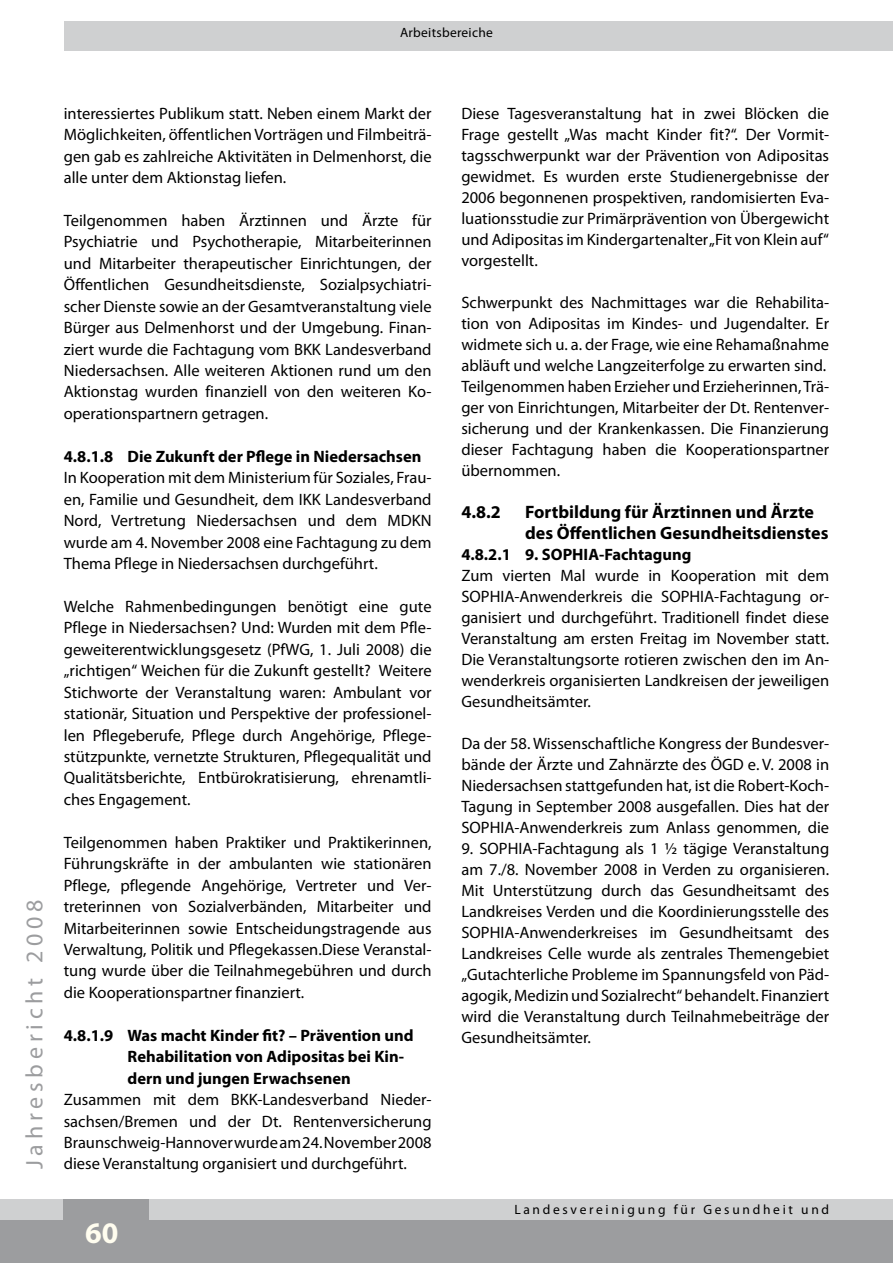
<style>
.page{position:relative;width:893px;height:1263px;background:#fff}
.page>*{position:absolute;margin:0;border:0;box-sizing:border-box;transform-origin:0 0}
.t1{font:700 30px "Myriad Pro";color:#fffdef}
.t2{font:24px "Myriad Pro";letter-spacing:.2em;color:#9c9d9f}
.t3{font:700 18px/21px "Myriad Pro";color:#000}
.t4{font:16.5px/21.5px "Myriad Pro";color:#000;text-align:justify}
.t5{font:700 16.5px/21.5px "Myriad Pro";color:#000}
.t6{font:13.5px "Myriad Pro";letter-spacing:.2em;color:#000}
.t7{font:13.5px "Myriad Pro";letter-spacing:.02em;color:#000}
</style>
<div class="page">
<div style="left:0;top:1199px;width:893px;height:64px;background:#cfd0d1"></div>
<div style="left:0;top:1220px;width:893px;height:43px;background:#9c9d9f"></div>
<div style="left:64px;top:1199px;width:85px;height:64px;background:#9c9d9f"></div>
<div style="left:64px;top:21px;width:829px;height:30px;background:#cfd0d1"></div>
<p class="t7" style="left:400px;top:24px;width:94px">Arbeitsbereiche</p>
<h2 class="t2" style="left:20px;top:1169px;width:271px;rotate:-90deg">Jahresbericht 2008</h2>
<p class="t4" style="left:64px;top:102px;width:369px">interessiertes Publikum statt. Neben einem Markt der Möglichkeiten, öffentlichen Vorträgen und Filmbeiträ&shy;gen gab es zahlreiche Aktivitäten in Delmenhorst, die alle unter dem Aktionstag liefen.</p>
<p class="t4" style="left:64px;top:209px;width:369px">Teilgenommen haben Ärztinnen und Ärzte für Psychiatrie und Psychotherapie, Mitarbeiterinnen und Mitarbeiter therapeutischer Einrichtungen, der Öffentlichen Gesundheitsdienste, Sozialpsychiatri&shy;scher Dienste sowie an der Gesamtveranstaltung viele Bürger aus Delmenhorst und der Umgebung. Finan&shy;ziert wurde die Fachtagung vom BKK Landesverband Niedersachsen. Alle weiteren Aktionen rund um den Aktionstag wurden finanziell von den weiteren Ko&shy;operationspartnern getragen.</p>
<p class="t5" style="left:64px;top:445px;width:359px">4.8.1.8 Die Zukunft der Pflege in Niedersachsen</p>
<p class="t4" style="left:64px;top:467px;width:369px">In Kooperation mit dem Ministerium für Soziales, Frau&shy;en, Familie und Gesundheit, dem IKK Landesverband Nord, Vertretung Niedersachsen und dem MDKN wurde am 4. November 2008 eine Fachtagung zu dem Thema Pflege in Niedersachsen durchgeführt.</p>
<p class="t4" style="left:64px;top:595px;width:369px">Welche Rahmenbedingungen benötigt eine gute Pflege in Niedersachsen? Und: Wurden mit dem Pfle&shy;geweiterentwicklungsgesetz (PfWG, 1. Juli 2008) die „richtigen“ Weichen für die Zukunft gestellt? Weitere Stichworte der Veranstaltung waren: Ambulant vor stationär, Situation und Perspektive der professionel&shy;len Pflegeberufe, Pflege durch Angehörige, Pflege&shy;stützpunkte, vernetzte Strukturen, Pflegequalität und Qualitätsberichte, Entbürokratisierung, ehrenamtli&shy;ches Engagement.</p>
<p class="t4" style="left:64px;top:831px;width:369px">Teilgenommen haben Praktiker und Praktikerinnen, Führungskräfte in der ambulanten wie stationären Pflege, pflegende Angehörige, Vertreter und Ver&shy;treterinnen von Sozialverbänden, Mitarbeiter und Mitarbeiterinnen sowie Entscheidungstragende aus Verwaltung, Politik und Pflegekassen.Diese Veranstal&shy;tung wurde über die Teilnahmegebühren und durch die Kooperationspartner finanziert.</p>
<p class="t5" style="left:128px;top:1024px;width:287px;text-indent:-64px">4.8.1.9 Was macht Kinder fit? – Prävention und<br>Rehabilitation von Adipositas bei Kin&shy;dern und jungen Erwachsenen</p>
<p class="t4" style="left:64px;top:1088px;width:369px">Zusammen mit dem BKK-Landesverband Nieder&shy;sachsen/Bremen und der Dt. Rentenversicherung Braunschweig-Hannover wurde am 24. November 2008 diese Veranstaltung organisiert und durchgeführt.</p>
<h1 class="t1" style="left:85px;top:1213px;width:35px">60</h1>
<p class="t4" style="left:461px;top:102px;width:369px;line-height:21px">Diese Tagesveranstaltung hat in zwei Blöcken die Frage gestellt „Was macht Kinder fit?“. Der Vormit&shy;tagsschwerpunkt war der Prävention von Adipositas gewidmet. Es wurden erste Studienergebnisse der 2006 begonnenen prospektiven, randomisierten Eva&shy;luationsstudie zur Primärprävention von Übergewicht und Adipositas im Kindergartenalter „Fit von Klein auf“ vorgestellt.</p>
<p class="t4" style="left:461px;top:291px;width:369px;line-height:21px;text-align:left">Schwerpunkt des Nachmittages war die Rehabilita&shy;tion von Adipositas im Kindes- und Jugendalter. Er widmete sich u. a. der Frage, wie eine Rehamaßnahme abläuft und welche Langzeiterfolge zu erwarten sind.<br>Teilgenommen haben Erzieher und Erzieherinnen, Trä&shy;ger von Einrichtungen, Mitarbeiter der Dt. Rentenver&shy;sicherung und der Krankenkassen. Die Finanzierung dieser Fachtagung haben die Kooperationspartner übernommen.</p>
<p class="t3" style="left:461px;top:501px;width:41px">4.8.2</p>
<p class="t3" style="left:525px;top:501px;width:305px">Fortbildung für Ärztinnen und Ärzte des Öffentlichen Gesundheitsdienstes</p>
<p class="t5" style="left:461px;top:543px;width:232px">4.8.2.1 9. SOPHIA-Fachtagung</p>
<p class="t4" style="left:461px;top:564px;width:369px;line-height:21px">Zum vierten Mal wurde in Kooperation mit dem SOPHIA-Anwenderkreis die SOPHIA-Fachtagung or&shy;ganisiert und durchgeführt. Traditionell findet diese Veranstaltung am ersten Freitag im November statt.<br>Die Veranstaltungsorte rotieren zwischen den im An&shy;wenderkreis organisierten Landkreisen der jeweiligen Gesundheitsämter.</p>
<p class="t4" style="left:461px;top:732px;width:369px;line-height:21px">Da der 58. Wissenschaftliche Kongress der Bundesver&shy;bände der Ärzte und Zahnärzte des ÖGD e. V. 2008 in Niedersachsen stattgefunden hat, ist die Robert-Koch-Tagung in September 2008 ausgefallen. Dies hat der SOPHIA-Anwenderkreis zum Anlass genommen, die</p>
<p class="t4" style="left:461px;top:837px;width:369px;line-height:21px">9. SOPHIA-Fachtagung als 1 ½ tägige Veranstaltung am 7./8. November 2008 in Verden zu organisieren.<br>Mit Unterstützung durch das Gesundheitsamt des Landkreises Verden und die Koordinierungsstelle des SOPHIA-Anwenderkreises im Gesundheitsamt des Landkreises Celle wurde als zentrales Themengebiet „Gutachterliche Probleme im Spannungsfeld von Päd&shy;agogik, Medizin und Sozialrecht“ behandelt. Finanziert wird die Veranstaltung durch Teilnahmebeiträge der Gesundheitsämter.</p>
<p class="t6" style="left:514px;top:1201px;width:316px">Landesvereinigung für Gesundheit und</p>
</div>
